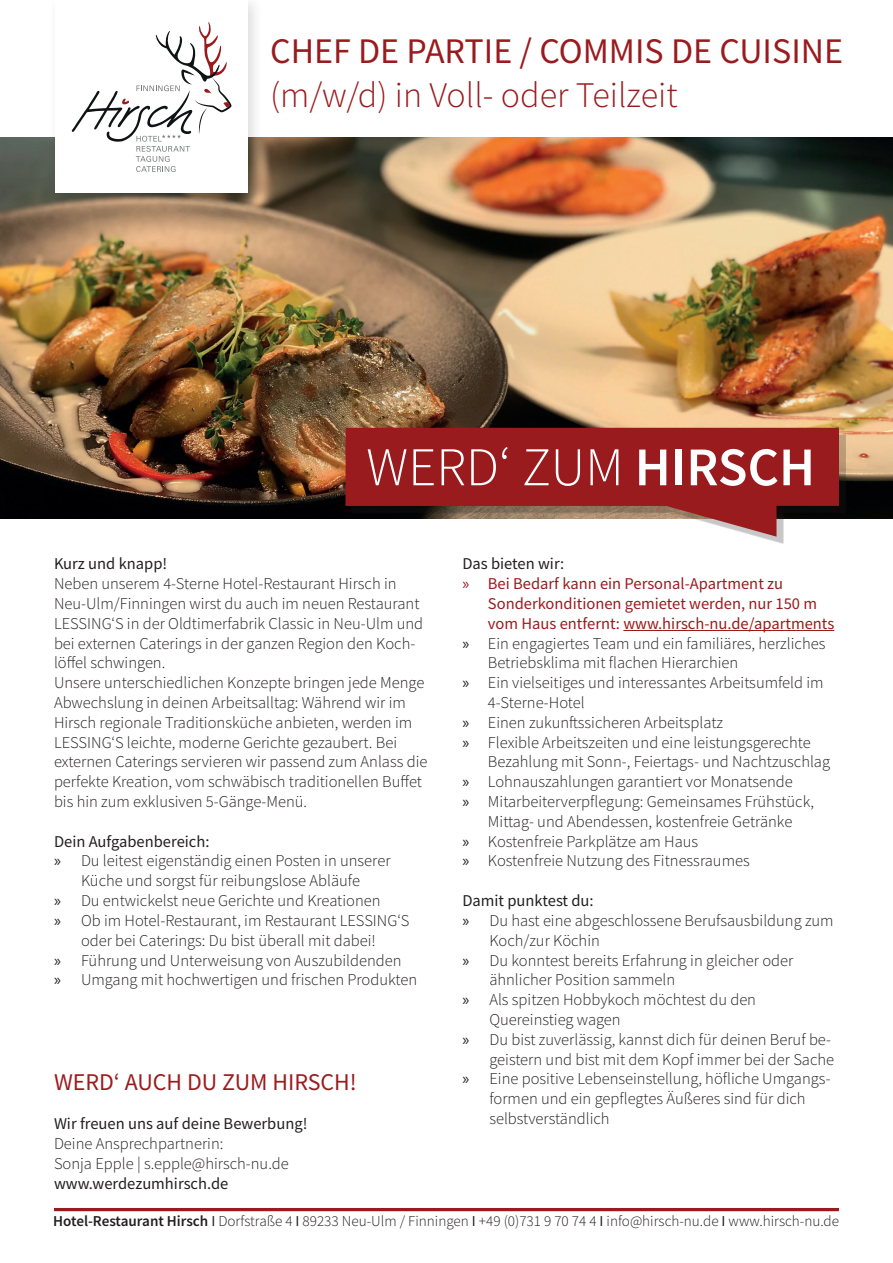
<style>
.page{position:relative;width:893px;height:1263px;background:#fff}
.page>*{position:absolute;margin:0;border:0;box-sizing:border-box;transform-origin:0 0}
.t1{font:300 54.6px "Source Sans Pro";color:#fff}
.t2{font:36px "Source Sans Pro";color:#9a1b1e}
.t3{font:300 36px "Source Sans Pro";color:#9a1b1e}
.t4{font:24px "Source Sans Pro";color:#9a1b1e}
.t5{font:300 16.5px/19.8px "Source Sans Pro";color:#231f20}
.t6{font:16.5px "Source Sans Pro";color:#9a1b1e}
.t7{font:16.5px "Source Sans Pro";color:#231f20}
.t8{font:300 15.15px "Source Sans Pro";color:#231f20}
.s1{font-weight:600}
.s2{font-family:"Myriad Pro";font-weight:400}
.s3{font-family:"Myriad Pro"}
.s4{font-weight:400}
</style>
<div class="page">
<img style="left:0;top:137px;width:893px;height:382px">
<div style="left:47px;top:0;width:216px;height:208px;background:#231f20;opacity:.15"></div>
<div style="left:55px;top:0;width:192px;height:192px;background:#fff"></div>
<svg style="left:72px;top:22px;width:159px;height:150px"></svg>
<hr style="left:623px;top:630px;width:211px;height:1px;background:#9a1b1e">
<hr style="left:54px;top:1208px;width:785px;height:3px;background:#9a1b1e">
<div style="left:351px;top:433px;width:495px;height:110px;background:#231f20;opacity:.25"></div>
<svg style="left:345px;top:428px;width:494px;height:109px;background:#a34343"></svg>
<h2 class="t2" style="left:270px;top:29px;width:574px">CHEF DE PARTIE / COMMIS DE CUISINE</h2>
<h2 class="t3" style="left:270px;top:73px;width:409px">(m/w/d) in Voll- oder Teilzeit</h2>
<h1 class="t1" style="left:366px;top:434px;width:450px">WERD‘ ZUM <span class="s1">HIRSCH</span></h1>
<p class="t7" style="left:54px;top:553px;width:115px">Kurz und knapp!</p>
<p class="t5" style="left:54px;top:574px;width:375px">Neben unserem 4-Sterne Hotel-Restaurant Hirsch in Neu-Ulm/Finningen wirst du auch im neuen Restaurant LESSING‘S in der Oldtimerfabrik Classic in Neu-Ulm und bei externen Caterings in der ganzen Region den Koch&shy;löffel schwingen.<br>Unsere unterschiedlichen Konzepte bringen jede Menge Abwechslung in deinen Arbeitsalltag: Während wir im Hirsch regionale Traditionsküche anbieten, werden im LESSING‘S leichte, moderne Gerichte gezaubert. Bei externen Caterings servieren wir passend zum Anlass die perfekte Kreation, vom schwäbisch traditionellen Buffet bis hin zum exklusiven 5-Gänge-Menü.</p>
<p class="t7" style="left:54px;top:831px;width:157px">Dein Aufgabenbereich:</p>
<p class="t5" style="left:54px;top:851px;width:338px"><span class="s2">»</span> Du leitest eigenständig einen Posten in unserer</p>
<p class="t5" style="left:81px;top:871px;width:281px">Küche und sorgst für reibungslose Abläufe</p>
<p class="t5" style="left:54px;top:891px;width:328px"><span class="s2">»</span> Du entwickelst neue Gerichte und Kreationen</p>
<p class="t5" style="left:54px;top:910px;width:357px"><span class="s2">»</span> Ob im Hotel-Restaurant, im Restaurant LESSING‘S</p>
<p class="t5" style="left:81px;top:930px;width:296px">oder bei Caterings: Du bist überall mit dabei!</p>
<p class="t5" style="left:54px;top:950px;width:349px"><span class="s2">»</span> Führung und Unterweisung von Auszubildenden</p>
<p class="t5" style="left:54px;top:970px;width:365px"><span class="s2">»</span> Umgang mit hochwertigen und frischen Produkten</p>
<p class="t7" style="left:462px;top:553px;width:103px">Das bieten wir:</p>
<p class="t6" style="left:462px;top:573px;width:322px"><span class="s3">»</span> Bei Bedarf kann ein Personal-Apartment zu</p>
<p class="t6" style="left:488px;top:593px;width:331px">Sonderkonditionen gemietet werden, nur 150 m</p>
<p class="t6" style="left:488px;top:613px;width:348px">vom Haus entfernt: www.hirsch-nu.de/apartments</p>
<p class="t5" style="left:462px;top:633px;width:364px"><span class="s2">»</span> Ein engagiertes Team und ein familiäres, herzliches</p>
<p class="t5" style="left:488px;top:653px;width:252px">Betriebsklima mit flachen Hierarchien</p>
<p class="t5" style="left:462px;top:673px;width:363px"><span class="s2">»</span> Ein vielseitiges und interessantes Arbeitsumfeld im</p>
<p class="t5" style="left:488px;top:693px;width:98px">4-Sterne-Hotel</p>
<p class="t5" style="left:462px;top:712px;width:262px"><span class="s2">»</span> Einen zukunftssicheren Arbeitsplatz</p>
<p class="t5" style="left:462px;top:732px;width:350px"><span class="s2">»</span> Flexible Arbeitszeiten und eine leistungsgerechte</p>
<p class="t5" style="left:488px;top:752px;width:344px">Bezahlung mit Sonn-, Feiertags- und Nachtzuschlag</p>
<p class="t5" style="left:462px;top:772px;width:332px"><span class="s2">»</span> Lohnauszahlungen garantiert vor Monatsende</p>
<p class="t5" style="left:462px;top:792px;width:353px"><span class="s2">»</span> Mitarbeiterverpflegung: Gemeinsames Frühstück,</p>
<p class="t5" style="left:488px;top:811px;width:306px">Mittag- und Abendessen, kostenfreie Getränke</p>
<p class="t5" style="left:462px;top:831px;width:237px"><span class="s2">»</span> Kostenfreie Parkplätze am Haus</p>
<p class="t5" style="left:462px;top:851px;width:289px"><span class="s2">»</span> Kostenfreie Nutzung des Fitnessraumes</p>
<p class="t7" style="left:462px;top:890px;width:133px">Damit punktest du:</p>
<p class="t5" style="left:462px;top:910px;width:373px"><span class="s2">»</span> Du hast eine abgeschlossene Berufsausbildung zum</p>
<p class="t5" style="left:489px;top:930px;width:112px">Koch/zur Köchin</p>
<p class="t5" style="left:462px;top:950px;width:333px"><span class="s2">»</span> Du konntest bereits Erfahrung in gleicher oder</p>
<p class="t5" style="left:489px;top:970px;width:187px">ähnlicher Position sammeln</p>
<p class="t5" style="left:462px;top:990px;width:295px"><span class="s2">»</span> Als spitzen Hobbykoch möchtest du den</p>
<p class="t5" style="left:489px;top:1009px;width:133px">Quereinstieg wagen</p>
<p class="t5" style="left:462px;top:1029px;width:370px"><span class="s2">»</span> Du bist zuverlässig, kannst dich für deinen Beruf be-</p>
<p class="t5" style="left:489px;top:1049px;width:346px">geistern und bist mit dem Kopf immer bei der Sache</p>
<p class="t5" style="left:462px;top:1069px;width:370px"><span class="s2">»</span> Eine positive Lebenseinstellung, höfliche Umgangs-</p>
<p class="t5" style="left:489px;top:1089px;width:318px">formen und ein gepflegtes Äußeres sind für dich</p>
<p class="t5" style="left:489px;top:1108px;width:122px">selbstverständlich</p>
<h3 class="t4" style="left:54px;top:1066px;width:304px">WERD‘ AUCH DU ZUM HIRSCH!</h3>
<p class="t7" style="left:54px;top:1113px;width:255px">Wir freuen uns auf deine Bewerbung!</p>
<p class="t5" style="left:54px;top:1134px;width:236px">Deine Ansprechpartnerin:<br>Sonja Epple | s.epple@hirsch-nu.de</p>
<p class="t7" style="left:54px;top:1173px;width:176px">www.werdezumhirsch.de</p>
<p class="t8" style="left:53px;top:1211px;width:787px"><span class="s1">Hotel-Restaurant Hirsch</span> <span class="s4">І</span> Dorfstraße 4 <span class="s4">І</span> 89233 Neu-Ulm / Finningen <span class="s4">І</span> +49 (0)731 9 70 74 4 <span class="s4">І</span> info@hirsch-nu.de <span class="s4">І</span> www.hirsch-nu.de</p>
</div>
